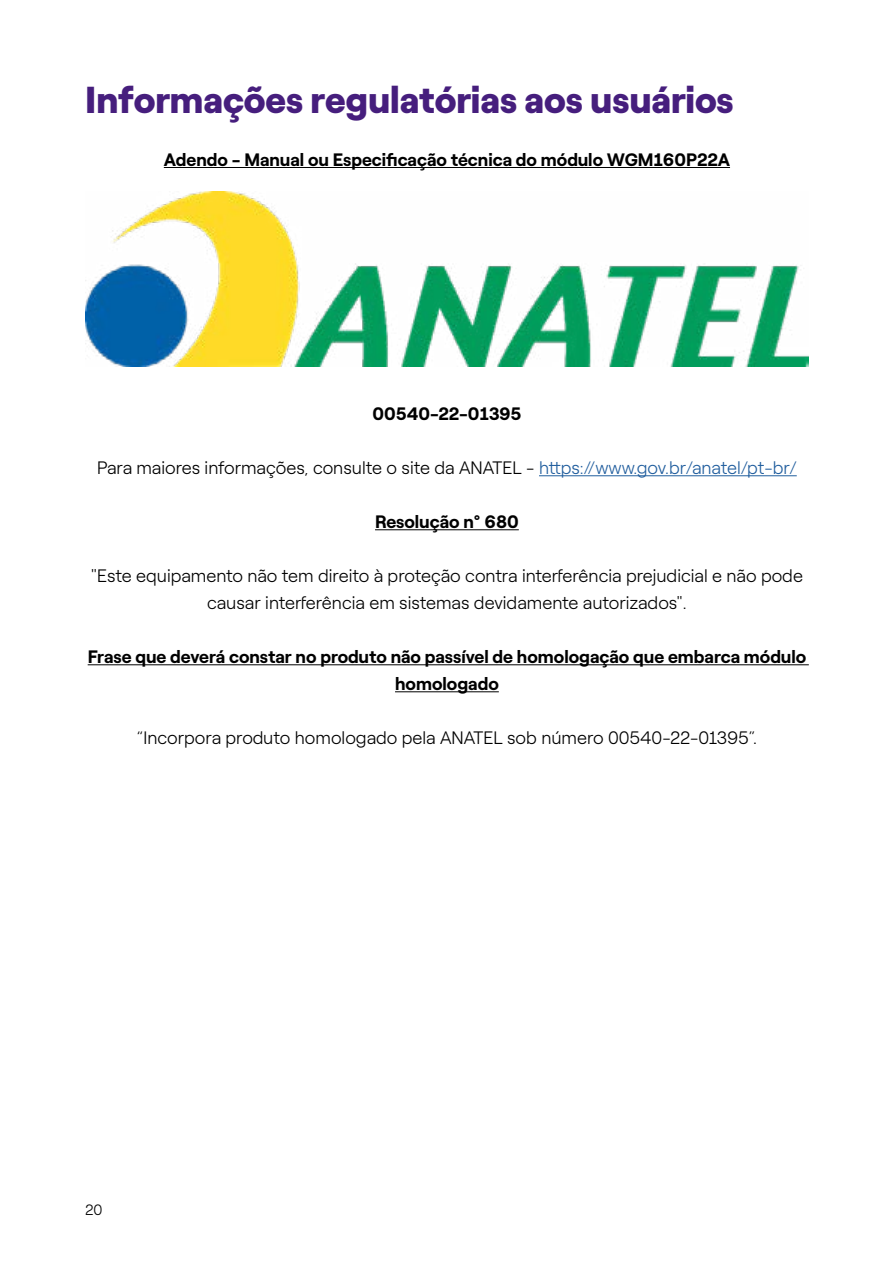
<style>
.page{position:relative;width:893px;height:1263px;background:#fff}
.page>*{position:absolute;margin:0;border:0;box-sizing:border-box;transform-origin:0 0}
.t1{font:900 37.5px "Roobert ENEL";color:#461e7d}
.t2{font:300 18px/27px "Roobert ENEL";color:#000;text-align:center}
.t3{font:700 18px/27px "Roobert ENEL";color:#000;text-align:center}
.t4{font:300 15px "Roobert ENEL";color:#000}
.s1{color:#215e9e}
</style>
<div class="page">
<hr style="left:164px;top:167px;width:566px;height:1px;background:#000">
<img style="left:85px;top:191px;width:724px;height:176px">
<hr style="left:539px;top:475px;width:258px;height:1px;background:#215e9e">
<hr style="left:375px;top:529px;width:144px;height:1px;background:#000">
<hr style="left:88px;top:664px;width:721px;height:1px;background:#000">
<hr style="left:395px;top:691px;width:104px;height:1px;background:#000">
<h1 class="t1" style="left:85px;top:70px;width:650px">Informações regulatórias aos usuários</h1>
<p class="t3" style="left:164px;top:144px;width:568px">Adendo - Manual ou Especificação técnica do módulo WGM160P22A</p>
<p class="t3" style="left:372px;top:399px;width:150px">00540-22-01395</p>
<p class="t2" style="left:97px;top:453px;width:701px">Para maiores informações, consulte o site da ANATEL - <span class="s1">https://www.gov.br/anatel/pt-br/</span></p>
<p class="t3" style="left:375px;top:507px;width:145px">Resolução n° 680</p>
<p class="t2" style="left:91px;top:561px;width:714px">"Este equipamento não tem direito à proteção contra interferência prejudicial e não pode causar interferência em sistemas devidamente autorizados".</p>
<p class="t3" style="left:88px;top:642px;width:720px">Frase que deverá constar no produto não passível de homologação que embarca módulo homologado</p>
<p class="t2" style="left:137px;top:723px;width:622px">“Incorpora produto homologado pela ANATEL sob número 00540-22-01395”.</p>
<p class="t4" style="left:85px;top:1199px;width:19px">20</p>
</div>
